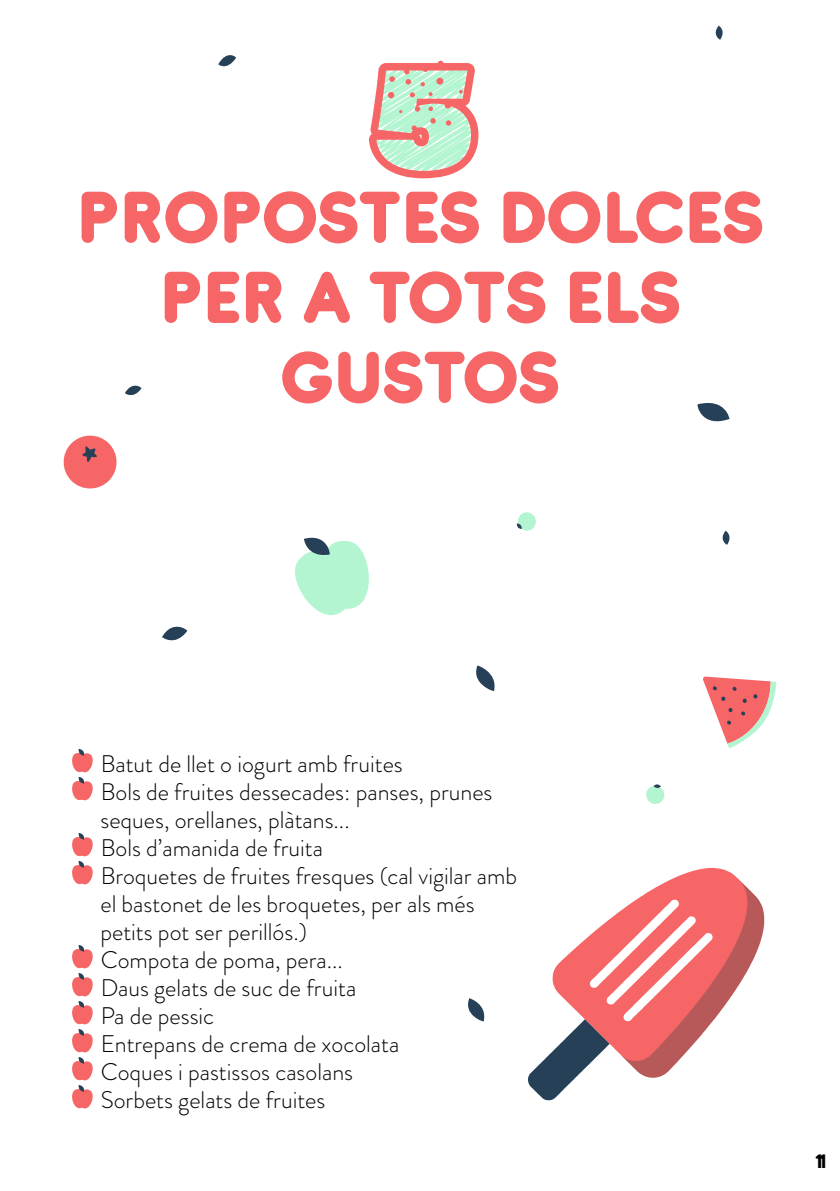
<style>
.page{position:relative;width:840px;height:1191px;background:#fff}
.page>*{position:absolute;margin:0;border:0;box-sizing:border-box;transform-origin:0 0}
.t1{font:800 80px/80px "Antipasto Pro";color:#f76666;text-align:center}
.t2{font:300 24px/28px "Brandon Grotesque";color:#000}
.t3{font:900 20px "Brandon Grotesque";color:#000}
</style>
<div class="page">
<svg style="left:72px;top:749px;width:21px;height:52px"></svg>
<svg style="left:72px;top:833px;width:21px;height:52px"></svg>
<svg style="left:72px;top:945px;width:21px;height:164px"></svg>
<svg style="left:368px;top:61px;width:110px;height:117px"></svg>
<svg style="left:516px;top:512px;width:20px;height:19px"></svg>
<svg style="left:552px;top:868px;width:187px;height:186px"></svg>
<svg style="left:528px;top:1019px;width:81px;height:81px"></svg>
<svg style="left:620px;top:879px;width:143px;height:198px"></svg>
<svg style="left:218px;top:55px;width:18px;height:12px"></svg>
<svg style="left:125px;top:385px;width:17px;height:11px"></svg>
<svg style="left:697px;top:403px;width:32px;height:19px"></svg>
<svg style="left:63px;top:435px;width:54px;height:54px"></svg>
<svg style="left:468px;top:998px;width:17px;height:24px"></svg>
<svg style="left:162px;top:626px;width:26px;height:15px"></svg>
<svg style="left:476px;top:665px;width:19px;height:26px"></svg>
<svg style="left:646px;top:784px;width:18px;height:20px"></svg>
<svg style="left:722px;top:531px;width:8px;height:14px"></svg>
<svg style="left:715px;top:26px;width:8px;height:14px"></svg>
<svg style="left:295px;top:537px;width:74px;height:78px"></svg>
<svg style="left:703px;top:676px;width:73px;height:72px"></svg>
<h1 class="t1" style="left:76px;top:178px;width:688px">PROPOSTES DOLCES<br>PER A TOTS ELS<br>GUSTOS</h1>
<p class="t2" style="left:100px;top:750px;width:418px">Batut de llet o iogurt amb fruites<br>Bols de fruites dessecades: panses, prunes seques, orellanes, plàtans...<br>Bols d’amanida de fruita<br>Broquetes de fruites fresques (cal vigilar amb el bastonet de les broquetes, per als més petits pot ser perillós.)<br>Compota de poma, pera...<br>Daus gelats de suc de fruita<br>Pa de pessic<br>Entrepans de crema de xocolata<br>Coques i pastissos casolans<br>Sorbets gelats de fruites</p>
<p class="t3" style="left:815px;top:1147px;width:13px">11</p>
</div>
